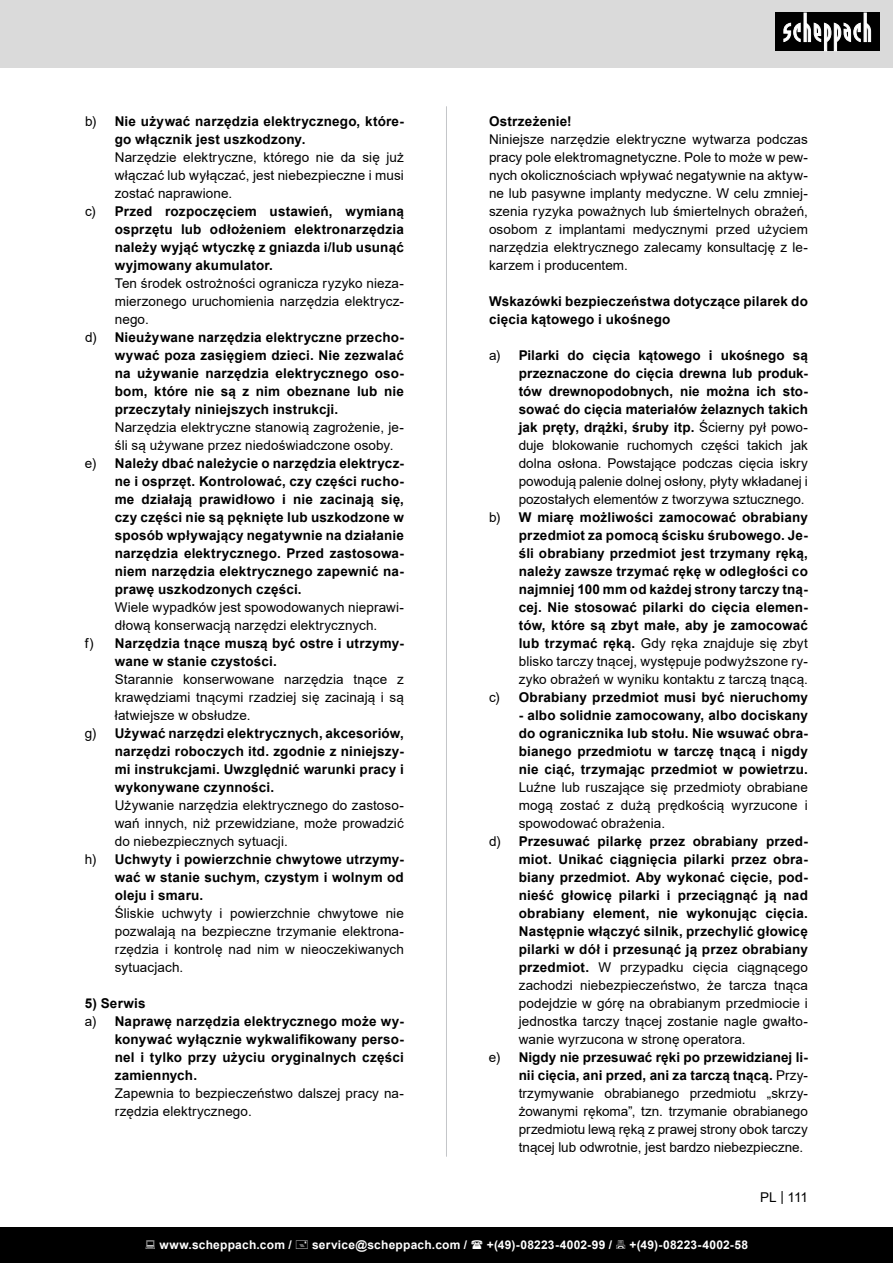
<style>
.page{position:relative;width:893px;height:1263px;background:#fff}
.page>*{position:absolute;margin:0;border:0;box-sizing:border-box;transform-origin:0 0}
.t1{font:700 13.5px/18px "Arial";letter-spacing:.015em;color:#000}
.t2{font:13.5px/18px "Arial";letter-spacing:.005em;color:#000;text-align:justify}
.t3{font:700 12px "Arial";letter-spacing:.02em;color:#fff}
.s1{font-weight:400}
.s2{font-weight:700}
</style>
<div class="page">
<div style="left:0;top:0;width:893px;height:67px;background:#dadada"></div>
<div style="left:0;top:1227px;width:893px;height:36px;background:#000"></div>
<div style="left:775px;top:13px;width:105px;height:38px;background:#000"></div>
<svg style="left:783px;top:13px;width:88px;height:38px"></svg>
<hr style="left:446px;top:106px;width:1px;height:1051px;background:#c4c6c9">
<p class="t1" style="left:115px;top:112px;width:291px;text-indent:-30px"><span class="s1">b)</span> Nie używać narzędzia elektrycznego, które&shy;go włącznik jest uszkodzony.</p>
<p class="t2" style="left:115px;top:148px;width:291px">Narzędzie elektryczne, którego nie da się już</p>
<p class="t2" style="left:115px;top:166px;width:291px">włączać lub wyłączać, jest niebezpieczne i musi</p>
<p class="t2" style="left:115px;top:184px;width:119px">zostać naprawione.</p>
<p class="t1" style="left:85px;top:202px;width:320px"><span class="s1">c)</span> Przed rozpoczęciem ustawień, wymianą</p>
<p class="t1" style="left:115px;top:220px;width:291px">osprzętu lub odłożeniem elektronarzędzia</p>
<p class="t1" style="left:115px;top:238px;width:291px">należy wyjąć wtyczkę z gniazda i/lub usunąć</p>
<p class="t1" style="left:115px;top:256px;width:160px">wyjmowany akumulator.</p>
<p class="t2" style="left:115px;top:274px;width:291px">Ten środek ostrożności ogranicza ryzyko nieza-</p>
<p class="t2" style="left:115px;top:292px;width:291px">mierzonego uruchomienia narzędzia elektrycz-</p>
<p class="t2" style="left:115px;top:310px;width:36px">nego.</p>
<p class="t1" style="left:85px;top:328px;width:320px"><span class="s1">d)</span> Nieużywane narzędzia elektryczne przecho-</p>
<p class="t1" style="left:115px;top:346px;width:291px">wywać poza zasięgiem dzieci. Nie zezwalać</p>
<p class="t1" style="left:115px;top:364px;width:291px">na używanie narzędzia elektrycznego oso-</p>
<p class="t1" style="left:115px;top:382px;width:291px">bom, które nie są z nim obeznane lub nie</p>
<p class="t1" style="left:115px;top:400px;width:225px">przeczytały niniejszych instrukcji.</p>
<p class="t2" style="left:115px;top:418px;width:291px">Narzędzia elektryczne stanowią zagrożenie, je-</p>
<p class="t2" style="left:115px;top:436px;width:280px">śli są używane przez niedoświadczone osoby.</p>
<p class="t1" style="left:85px;top:454px;width:320px"><span class="s1">e)</span> Należy dbać należycie o narzędzia elektrycz-</p>
<p class="t1" style="left:115px;top:472px;width:291px">ne i osprzęt. Kontrolować, czy części rucho-</p>
<p class="t1" style="left:115px;top:490px;width:291px">me działają prawidłowo i nie zacinają się,</p>
<p class="t1" style="left:115px;top:508px;width:291px">czy części nie są pęknięte lub uszkodzone w</p>
<p class="t1" style="left:115px;top:526px;width:291px">sposób wpływający negatywnie na działanie</p>
<p class="t1" style="left:115px;top:544px;width:291px">narzędzia elektrycznego. Przed zastosowa-</p>
<p class="t1" style="left:115px;top:562px;width:291px">niem narzędzia elektrycznego zapewnić na-</p>
<p class="t1" style="left:115px;top:580px;width:188px">prawę uszkodzonych części.</p>
<p class="t2" style="left:115px;top:598px;width:291px">Wiele wypadków jest spowodowanych nieprawi-</p>
<p class="t2" style="left:115px;top:616px;width:264px">dłową konserwacją narzędzi elektrycznych.</p>
<p class="t1" style="left:85px;top:634px;width:320px"><span class="s1">f)</span> Narzędzia tnące muszą być ostre i utrzymy-</p>
<p class="t1" style="left:115px;top:652px;width:164px">wane w stanie czystości.</p>
<p class="t2" style="left:115px;top:670px;width:291px">Starannie konserwowane narzędzia tnące z</p>
<p class="t2" style="left:115px;top:688px;width:291px">krawędziami tnącymi rzadziej się zacinają i są</p>
<p class="t2" style="left:115px;top:706px;width:137px">łatwiejsze w obsłudze.</p>
<p class="t1" style="left:85px;top:724px;width:320px"><span class="s1">g)</span> Używać narzędzi elektrycznych, akcesoriów,</p>
<p class="t1" style="left:115px;top:742px;width:291px">narzędzi roboczych itd. zgodnie z niniejszy-</p>
<p class="t1" style="left:115px;top:760px;width:291px">mi instrukcjami. Uwzględnić warunki pracy i</p>
<p class="t1" style="left:115px;top:778px;width:161px">wykonywane czynności.</p>
<p class="t2" style="left:115px;top:796px;width:291px">Używanie narzędzia elektrycznego do zastoso-</p>
<p class="t2" style="left:115px;top:814px;width:291px">wań innych, niż przewidziane, może prowadzić</p>
<p class="t2" style="left:115px;top:832px;width:174px">do niebezpiecznych sytuacji.</p>
<p class="t1" style="left:85px;top:850px;width:320px"><span class="s1">h)</span> Uchwyty i powierzchnie chwytowe utrzymy-</p>
<p class="t1" style="left:115px;top:868px;width:291px">wać w stanie suchym, czystym i wolnym od</p>
<p class="t1" style="left:115px;top:886px;width:90px">oleju i smaru.</p>
<p class="t2" style="left:115px;top:904px;width:291px">Śliskie uchwyty i powierzchnie chwytowe nie pozwalają na bezpieczne trzymanie elektrona&shy;rzędzia i kontrolę nad nim w nieoczekiwanych sytuacjach.</p>
<p class="t1" style="left:85px;top:994px;width:62px">5) Serwis</p>
<p class="t1" style="left:85px;top:1012px;width:320px"><span class="s1">a)</span> Naprawę narzędzia elektrycznego może wy-</p>
<p class="t1" style="left:115px;top:1030px;width:291px">konywać wyłącznie wykwalifikowany perso-</p>
<p class="t1" style="left:115px;top:1048px;width:291px">nel i tylko przy użyciu oryginalnych części</p>
<p class="t1" style="left:115px;top:1066px;width:84px">zamiennych.</p>
<p class="t2" style="left:115px;top:1084px;width:291px">Zapewnia to bezpieczeństwo dalszej pracy na&shy;rzędzia elektrycznego.</p>
<p class="t1" style="left:489px;top:112px;width:84px">Ostrzeżenie!</p>
<p class="t2" style="left:489px;top:130px;width:320px">Niniejsze narzędzie elektryczne wytwarza podczas pracy pole elektromagnetyczne. Pole to może w pew&shy;nych okolicznościach wpływać negatywnie na aktyw&shy;ne lub pasywne implanty medyczne. W celu zmniej&shy;szenia ryzyka poważnych lub śmiertelnych obrażeń, osobom z implantami medycznymi przed użyciem narzędzia elektrycznego zalecamy konsultację z le&shy;karzem i producentem.</p>
<p class="t1" style="left:489px;top:292px;width:320px">Wskazówki bezpieczeństwa dotyczące pilarek do cięcia kątowego i ukośnego</p>
<p class="t1" style="left:489px;top:346px;width:320px;text-align:right"><span class="s1">a)</span> Pilarki do cięcia kątowego i ukośnego są przeznaczone do cięcia drewna lub produk-<br>tów drewnopodobnych, nie można ich sto&shy;sować do cięcia materiałów żelaznych takich<br>jak pręty, drążki, śruby itp. <span class="s1">Ścierny pył powo-<br>duje blokowanie ruchomych części takich jak dolna osłona. Powstające podczas cięcia iskry powodują palenie dolnej osłony, płyty wkładanej i pozostałych elementów z tworzywa sztucznego.<br>b)</span> W miarę możliwości zamocować obrabiany przedmiot za pomocą ścisku śrubowego. Je-<br>śli obrabiany przedmiot jest trzymany ręką, należy zawsze trzymać rękę w odległości co najmniej 100 mm od każdej strony tarczy tną-<br>cej. Nie stosować pilarki do cięcia elemen&shy;tów, które są zbyt małe, aby je zamocować<br>lub trzymać ręką. <span class="s1">Gdy ręka znajduje się zbyt blisko tarczy tnącej, występuje podwyższone ry&shy;zyko obrażeń w wyniku kontaktu z tarczą tnącą.<br>c)</span> Obrabiany przedmiot musi być nieruchomy</p>
<p class="t1" style="left:519px;top:706px;width:291px;text-align:justify">- albo solidnie zamocowany, albo dociskany do ogranicznika lub stołu. Nie wsuwać obra&shy;bianego przedmiotu w tarczę tnącą i nigdy nie ciąć, trzymając przedmiot w powietrzu.</p>
<p class="t2" style="left:519px;top:778px;width:291px">Luźne lub ruszające się przedmioty obrabiane</p>
<p class="t2" style="left:519px;top:796px;width:291px">mogą zostać z dużą prędkością wyrzucone i</p>
<p class="t2" style="left:519px;top:814px;width:148px">spowodować obrażenia.</p>
<p class="t1" style="left:489px;top:832px;width:320px"><span class="s1">d)</span> Przesuwać pilarkę przez obrabiany przed-</p>
<p class="t1" style="left:519px;top:850px;width:291px">miot. Unikać ciągnięcia pilarki przez obra-</p>
<p class="t1" style="left:519px;top:868px;width:291px">biany przedmiot. Aby wykonać cięcie, pod-</p>
<p class="t1" style="left:519px;top:886px;width:291px">nieść głowicę pilarki i przeciągnąć ją nad</p>
<p class="t1" style="left:519px;top:904px;width:291px">obrabiany element, nie wykonując cięcia.</p>
<p class="t1" style="left:519px;top:922px;width:291px">Następnie włączyć silnik, przechylić głowicę</p>
<p class="t1" style="left:519px;top:940px;width:291px">pilarki w dół i przesunąć ją przez obrabiany</p>
<p class="t2" style="left:519px;top:958px;width:291px"><span class="s2">przedmiot.</span> W przypadku cięcia ciągnącego</p>
<p class="t2" style="left:519px;top:976px;width:291px">zachodzi niebezpieczeństwo, że tarcza tnąca</p>
<p class="t2" style="left:519px;top:994px;width:291px">podejdzie w górę na obrabianym przedmiocie i</p>
<p class="t2" style="left:519px;top:1012px;width:291px">jednostka tarczy tnącej zostanie nagle gwałto-</p>
<p class="t2" style="left:519px;top:1030px;width:228px">wanie wyrzucona w stronę operatora.</p>
<p class="t1" style="left:489px;top:1048px;width:320px"><span class="s1">e)</span> Nigdy nie przesuwać ręki po przewidzianej li-</p>
<p class="t1" style="left:519px;top:1066px;width:291px">nii cięcia, ani przed, ani za tarczą tnącą. <span class="s1">Przy-</span></p>
<p class="t2" style="left:519px;top:1084px;width:291px">trzymywanie obrabianego przedmiotu „skrzy-</p>
<p class="t2" style="left:519px;top:1102px;width:291px">żowanymi rękoma”, tzn. trzymanie obrabianego</p>
<p class="t2" style="left:519px;top:1120px;width:291px">przedmiotu lewą ręką z prawej strony obok tarczy</p>
<p class="t2" style="left:519px;top:1138px;width:286px">tnącej lub odwrotnie, jest bardzo niebezpieczne.</p>
<p class="t2" style="left:760px;top:1188px;width:49px">PL | 111</p>
<p class="t3" style="left:159px;top:1236px;width:134px">www.scheppach.com /</p>
<p class="t3" style="left:312px;top:1236px;width:157px">service@scheppach.com /</p>
<p class="t3" style="left:487px;top:1236px;width:127px">+(49)-08223-4002-99 /</p>
<p class="t3" style="left:629px;top:1236px;width:120px">+(49)-08223-4002-58</p>
</div>
